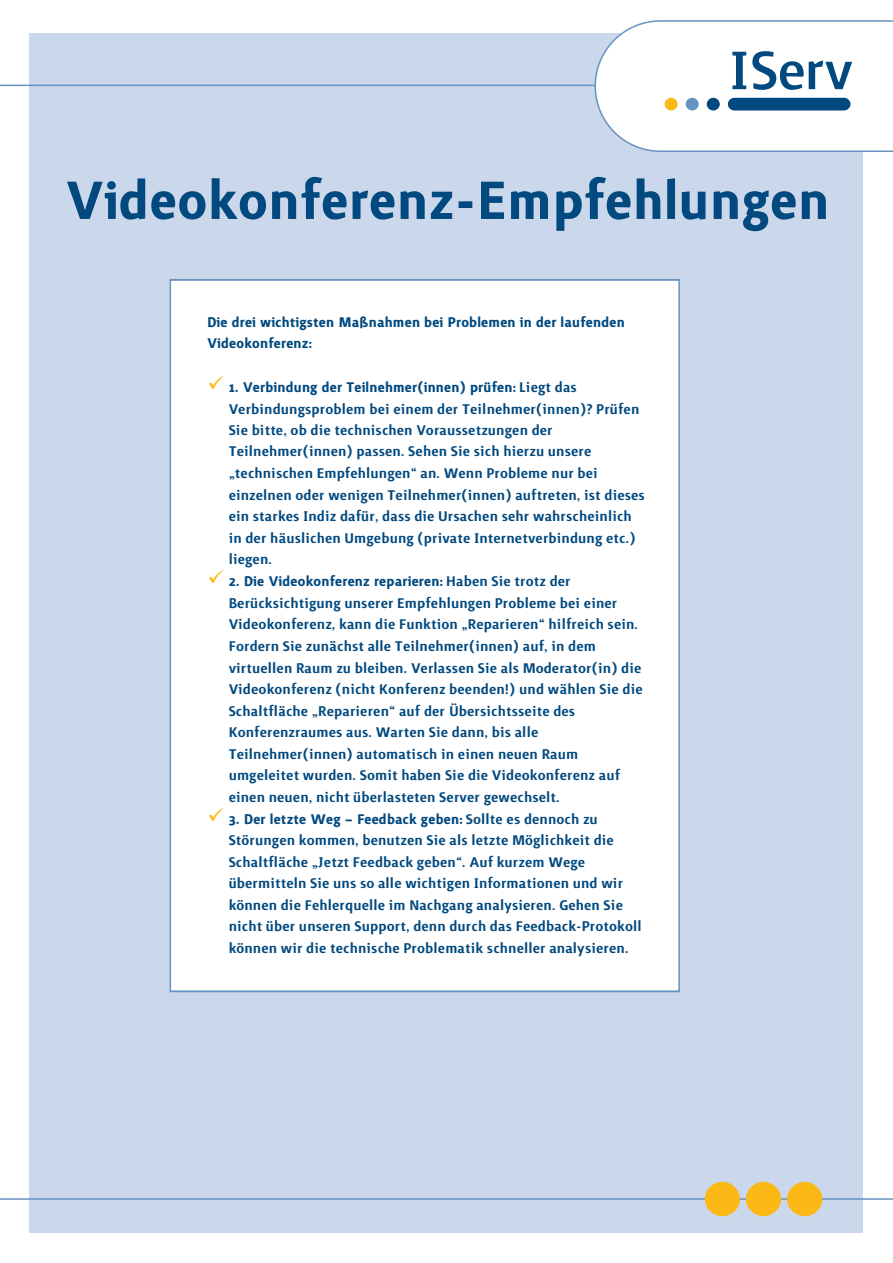
<style>
.page{position:relative;width:893px;height:1263px;background:#fff}
.page>*{position:absolute;margin:0;border:0;box-sizing:border-box;transform-origin:0 0}
.t1{font:700 69px "Surface";color:#01497f}
.t2{font:500 18px/21.5px "Surface";color:#01497f}
.t3{font:700 18px/21.6px "Surface";color:#01497f}
.s1{color:#fcb814}
.s2{font-weight:700}
</style>
<div class="page">
<div style="left:30px;top:33px;width:833px;height:1200px;background:#cbd7ea"></div>
<hr style="left:0;top:85px;width:607px;height:1px;background:#6593c2">
<hr style="left:0;top:1198px;width:893px;height:2px;background:#6593c2">
<div style="left:705px;top:1182px;width:34px;height:33px;background:#fcb814;border-radius:50%"></div>
<div style="left:705px;top:1182px;width:35px;height:34px;border:1px solid #fcb814;border-radius:50%"></div>
<div style="left:747px;top:1182px;width:33px;height:33px;background:#fcb814;border-radius:50%"></div>
<div style="left:746px;top:1182px;width:35px;height:34px;border:1px solid #fcb814;border-radius:50%"></div>
<div style="left:788px;top:1182px;width:34px;height:33px;background:#fcb814;border-radius:50%"></div>
<div style="left:787px;top:1182px;width:35px;height:34px;border:1px solid #fcb814;border-radius:50%"></div>
<svg style="left:594px;top:20px;width:299px;height:132px"></svg>
<div style="left:707px;top:98px;width:13px;height:12px;background:#01497f;border-radius:50%"></div>
<div style="left:686px;top:98px;width:13px;height:12px;background:#6593c2;border-radius:50%"></div>
<div style="left:665px;top:98px;width:13px;height:12px;background:#fcb814;border-radius:50%"></div>
<div style="left:728px;top:98px;width:122px;height:12px;background:#01497f;border-radius:6px"></div>
<div style="left:170px;top:279px;width:510px;height:713px;background:#fff;border:2px solid #6593c2"></div>
<h1 class="t1" style="left:65px;top:170px;width:766px">Videokonferenz-Empfehlungen</h1>
<p class="t3" style="left:207px;top:311px;width:419px">Die drei wichtigsten Maßnahmen bei Problemen in der laufenden<br>Videokonferenz:</p>
<p class="t2" style="left:229px;top:377px;width:418px;text-indent:-21px"><span class="s1">✓</span> <span class="s2">1. Verbindung der Teilnehmer(innen) prüfen:</span> Liegt das Verbindungsproblem bei einem der Teilnehmer(innen)? Prüfen Sie bitte, ob die technischen Voraussetzungen der Teilnehmer(innen) passen. Sehen Sie sich hierzu unsere „technischen Empfehlungen“ an. Wenn Probleme nur bei einzelnen oder wenigen Teilnehmer(innen) auftreten, ist dieses ein starkes Indiz dafür, dass die Ursachen sehr wahrscheinlich in der häuslichen Umgebung (private Internetverbindung etc.) liegen.</p>
<p class="t2" style="left:229px;top:571px;width:416px;text-indent:-21px"><span class="s1">✓</span> <span class="s2">2. Die Videokonferenz reparieren:</span> Haben Sie trotz der Berücksichtigung unserer Empfehlungen Probleme bei einer Videokonferenz, kann die Funktion „Reparieren“ hilfreich sein.<br>Fordern Sie zunächst alle Teilnehmer(innen) auf, in dem virtuellen Raum zu bleiben. Verlassen Sie als Moderator(in) die Videokonferenz (nicht Konferenz beenden!) und wählen Sie die Schaltfläche „Reparieren“ auf der Übersichtsseite des Konferenzraumes aus. Warten Sie dann, bis alle Teilnehmer(innen) automatisch in einen neuen Raum umgeleitet wurden. Somit haben Sie die Videokonferenz auf einen neuen, nicht überlasteten Server gewechselt.</p>
<p class="t2" style="left:229px;top:808px;width:415px;text-indent:-21px"><span class="s1">✓</span> <span class="s2">3. Der letzte Weg – Feedback geben:</span> Sollte es dennoch zu Störungen kommen, benutzen Sie als letzte Möglichkeit die Schaltfläche „Jetzt Feedback geben“. Auf kurzem Wege übermitteln Sie uns so alle wichtigen Informationen und wir können die Fehlerquelle im Nachgang analysieren. Gehen Sie nicht über unseren Support, denn durch das Feedback-Protokoll können wir die technische Problematik schneller analysieren.</p>
</div>
